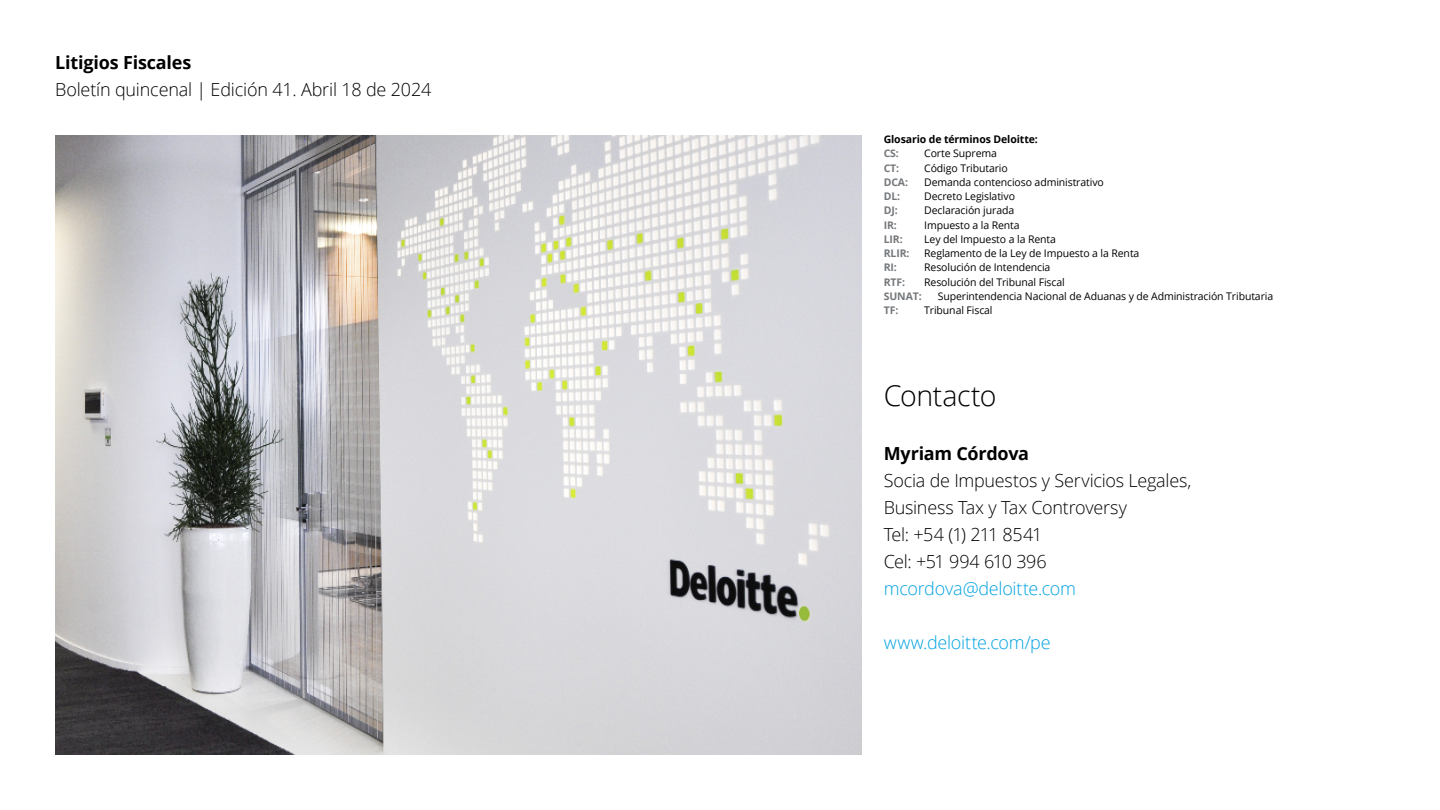
<style>
.page{position:relative;width:1440px;height:810px;background:#fff}
.page>*{position:absolute;margin:0;border:0;box-sizing:border-box;transform-origin:0 0}
.t1{font:300 28.5px "Open Sans";letter-spacing:-.015em;color:#000}
.t2{font:300 18px/27px "Open Sans";letter-spacing:-.01em;color:#000}
.t3{font:300 18px "Open Sans";letter-spacing:-.015em;color:#00a2e0}
.t4{font:700 18px "Open Sans";letter-spacing:-.01em;color:#000}
.t5{font:10.5px "Open Sans";letter-spacing:-.01em;color:#000}
.t6{font:700 10.5px "Open Sans";letter-spacing:-.01em;color:#75787b}
.t7{font:700 10.5px "Open Sans";letter-spacing:-.01em;color:#000}
</style>
<div class="page">
<img style="left:55px;top:135px;width:806px;height:620px">
<h2 class="t4" style="left:55px;top:50px;width:138px">Litigios Fiscales</h2>
<h2 class="t2" style="left:55px;top:76px;width:378px">Boletín quincenal | Edición 41. Abril 18 de 2024</h2>
<p class="t7" style="left:884px;top:132px;width:156px">Glosario de términos Deloitte:</p>
<p class="t6" style="left:884px;top:146px;width:17px">CS:</p>
<p class="t5" style="left:924px;top:146px;width:74px">Corte Suprema</p>
<p class="t6" style="left:884px;top:160px;width:17px">CT:</p>
<p class="t5" style="left:924px;top:161px;width:85px">Código Tributario</p>
<p class="t6" style="left:884px;top:175px;width:26px">DCA:</p>
<p class="t5" style="left:924px;top:175px;width:181px">Demanda contencioso administrativo</p>
<p class="t6" style="left:884px;top:189px;width:18px">DL:</p>
<p class="t5" style="left:924px;top:189px;width:92px">Decreto Legislativo</p>
<p class="t6" style="left:884px;top:203px;width:16px">DJ:</p>
<p class="t5" style="left:924px;top:203px;width:92px">Declaración jurada</p>
<p class="t6" style="left:884px;top:217px;width:15px">IR:</p>
<p class="t5" style="left:924px;top:218px;width:97px">Impuesto a la Renta</p>
<p class="t6" style="left:884px;top:232px;width:21px">LIR:</p>
<p class="t5" style="left:924px;top:232px;width:133px">Ley del Impuesto a la Renta</p>
<p class="t6" style="left:884px;top:246px;width:27px">RLIR:</p>
<p class="t5" style="left:924px;top:246px;width:217px">Reglamento de la Ley de Impuesto a la Renta</p>
<p class="t6" style="left:884px;top:260px;width:15px">RI:</p>
<p class="t5" style="left:924px;top:260px;width:128px">Resolución de Intendencia</p>
<p class="t6" style="left:884px;top:274px;width:23px">RTF:</p>
<p class="t5" style="left:924px;top:275px;width:142px">Resolución del Tribunal Fiscal</p>
<p class="t6" style="left:884px;top:289px;width:40px">SUNAT:</p>
<p class="t5" style="left:938px;top:289px;width:337px">Superintendencia Nacional de Aduanas y de Administración Tributaria</p>
<p class="t6" style="left:884px;top:303px;width:16px">TF:</p>
<p class="t5" style="left:924px;top:303px;width:70px">Tribunal Fiscal</p>
<h1 class="t1" style="left:884px;top:376px;width:114px">Contacto</h1>
<h2 class="t4" style="left:884px;top:441px;width:147px">Myriam Córdova</h2>
<h2 class="t2" style="left:884px;top:466px;width:309px">Socia de Impuestos y Servicios Legales,<br>Business Tax y Tax Controversy<br>Tel: +54 (1) 211 8541<br>Cel: +51 994 610 396</h2>
<h2 class="t3" style="left:884px;top:576px;width:194px">mcordova@deloitte.com</h2>
<h2 class="t3" style="left:884px;top:630px;width:168px">www.deloitte.com/pe</h2>
</div>
